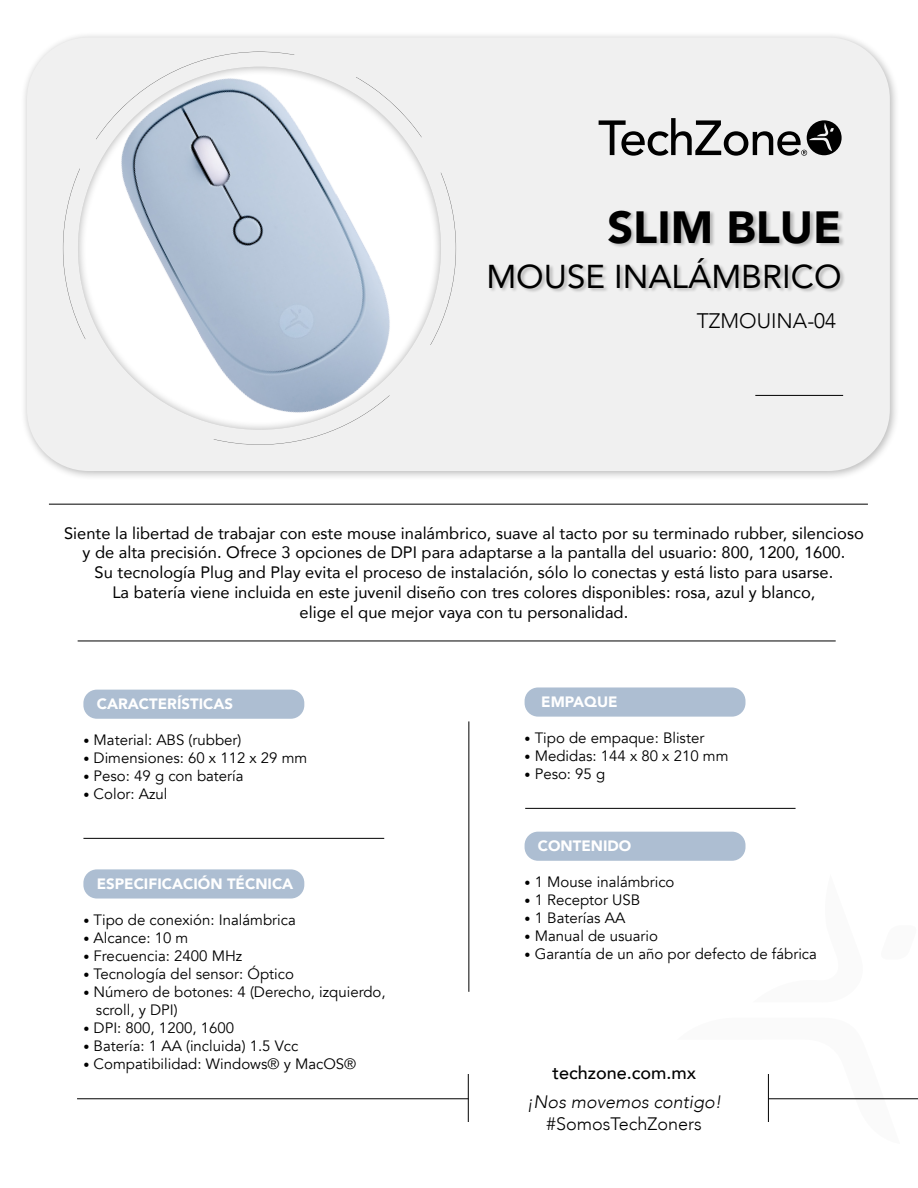
<style>
.page{position:relative;width:918px;height:1188px;background:#fff}
.page>*{position:absolute;margin:0;border:0;box-sizing:border-box;transform-origin:0 0}
.t1{font:900 45px "Avenir";color:#000}
.t2{font:33px "Avenir";color:#000}
.t3{font:300 21px "Avenir";color:#000}
.t4{font:italic 300 18px "Avenir";color:#000}
.t5{font:300 18px "Avenir";color:#000}
.t6{font:500 18px "Avenir";color:#000}
.t7{font:16.5px "Avenir";color:#000}
.t8{font:15px "Avenir";color:#000}
.t9{font:900 15px "Avenir";color:#fff}
.s1{font-size:12px}
</style>
<div class="page">
<div style="left:83px;top:869px;width:221px;height:30px;background:#adbed2;border-radius:14px"></div>
<div style="left:83px;top:690px;width:221px;height:29px;background:#adbed2;border-radius:14px"></div>
<div style="left:525px;top:687px;width:221px;height:30px;background:#adbed2;border-radius:14px"></div>
<div style="left:525px;top:832px;width:221px;height:29px;background:#adbed2;border-radius:14px"></div>
<div style="left:20px;top:31px;width:879px;height:450px;background:#000;opacity:.28"></div>
<div style="left:27px;top:38px;width:863px;height:433px;background:#f0f0f0;border-radius:62px"></div>
<svg style="left:599px;top:118px;width:243px;height:38px"></svg>
<hr style="left:468px;top:1074px;width:1px;height:48px;background:#000">
<div style="left:489px;top:210px;width:357px;height:83px;background:#000;opacity:.23"></div>
<hr style="left:77px;top:1099px;width:391px;height:1px;background:#000">
<hr style="left:525px;top:808px;width:271px;height:1px;background:#000">
<hr style="left:755px;top:395px;width:88px;height:1px;background:#000">
<hr style="left:83px;top:838px;width:301px;height:1px;background:#000">
<hr style="left:49px;top:504px;width:819px;height:1px;background:#000">
<hr style="left:78px;top:641px;width:758px;height:1px;background:#000">
<div style="left:429px;top:171px;width:28px;height:176px;background:#000;opacity:.37"></div>
<div style="left:63px;top:168px;width:25px;height:174px;background:#000;opacity:.37"></div>
<hr style="left:469px;top:721px;width:1px;height:271px;background:#000">
<svg style="left:767px;top:1074px;width:151px;height:48px"></svg>
<img style="left:70px;top:31px;width:373px;height:414px">
<p class="t1" style="left:607px;top:189px;width:236px">SLIM BLUE</p>
<p class="t2" style="left:486px;top:250px;width:357px">MOUSE INALÁMBRICO</p>
<p class="t3" style="left:697px;top:308px;width:141px">TZMOUINA-04</p>
<p class="t7" style="left:64px;top:520px;width:801px">Siente la libertad de trabajar con este mouse inalámbrico, suave al tacto por su terminado rubber, silencioso</p>
<p class="t7" style="left:83px;top:540px;width:764px">y de alta precisión. Ofrece 3 opciones de DPI para adaptarse a la pantalla del usuario: 800, 1200, 1600.</p>
<p class="t7" style="left:95px;top:559px;width:740px">Su tecnología Plug and Play evita el proceso de instalación, sólo lo conectas y está listo para usarse.</p>
<p class="t7" style="left:112px;top:579px;width:705px">La batería viene incluida en este juvenil diseño con tres colores disponibles: rosa, azul y blanco,</p>
<p class="t7" style="left:300px;top:599px;width:330px">elige el que mejor vaya con tu personalidad.</p>
<p class="t9" style="left:97px;top:691px;width:138px">CARACTERÍSTICAS</p>
<p class="t8" style="left:83px;top:731px;width:159px"><span class="s1">•</span> Material: ABS (rubber)</p>
<p class="t8" style="left:83px;top:749px;width:225px"><span class="s1">•</span> Dimensiones: 60 x 112 x 29 mm</p>
<p class="t8" style="left:83px;top:767px;width:162px"><span class="s1">•</span> Peso: 49 g con batería</p>
<p class="t8" style="left:83px;top:785px;width:86px"><span class="s1">•</span> Color: Azul</p>
<p class="t9" style="left:97px;top:871px;width:198px">ESPECIFICACIÓN TÉCNICA</p>
<p class="t8" style="left:83px;top:911px;width:214px"><span class="s1">•</span> Tipo de conexión: Inalámbrica</p>
<p class="t8" style="left:83px;top:929px;width:106px"><span class="s1">•</span> Alcance: 10 m</p>
<p class="t8" style="left:83px;top:947px;width:160px"><span class="s1">•</span> Frecuencia: 2400 MHz</p>
<p class="t8" style="left:83px;top:965px;width:212px"><span class="s1">•</span> Tecnología del sensor: Óptico</p>
<p class="t8" style="left:83px;top:983px;width:304px"><span class="s1">•</span> Número de botones: 4 (Derecho, izquierdo,</p>
<p class="t8" style="left:96px;top:1001px;width:83px">scroll, y DPI)</p>
<p class="t8" style="left:83px;top:1019px;width:152px"><span class="s1">•</span> DPI: 800, 1200, 1600</p>
<p class="t8" style="left:83px;top:1037px;width:216px"><span class="s1">•</span> Batería: 1 AA (incluida) 1.5 Vcc</p>
<p class="t8" style="left:83px;top:1055px;width:274px"><span class="s1">•</span> Compatibilidad: Windows® y MacOS®</p>
<p class="t9" style="left:541px;top:689px;width:78px">EMPAQUE</p>
<p class="t8" style="left:525px;top:729px;width:181px"><span class="s1">•</span> Tipo de empaque: Blister</p>
<p class="t8" style="left:525px;top:747px;width:205px"><span class="s1">•</span> Medidas: 144 x 80 x 210 mm</p>
<p class="t8" style="left:525px;top:765px;width:82px"><span class="s1">•</span> Peso: 95 g</p>
<p class="t9" style="left:538px;top:833px;width:95px">CONTENIDO</p>
<p class="t8" style="left:525px;top:873px;width:151px"><span class="s1">•</span> 1 Mouse inalámbrico</p>
<p class="t8" style="left:525px;top:891px;width:117px"><span class="s1">•</span> 1 Receptor USB</p>
<p class="t8" style="left:525px;top:909px;width:102px"><span class="s1">•</span> 1 Baterías AA</p>
<p class="t8" style="left:525px;top:927px;width:135px"><span class="s1">•</span> Manual de usuario</p>
<p class="t8" style="left:525px;top:945px;width:294px"><span class="s1">•</span> Garantía de un año por defecto de fábrica</p>
<p class="t6" style="left:552px;top:1057px;width:145px">techzone.com.mx</p>
<p class="t4" style="left:527px;top:1091px;width:196px">¡Nos movemos contigo!</p>
<p class="t5" style="left:547px;top:1113px;width:157px">#SomosTechZoners</p>
</div>
